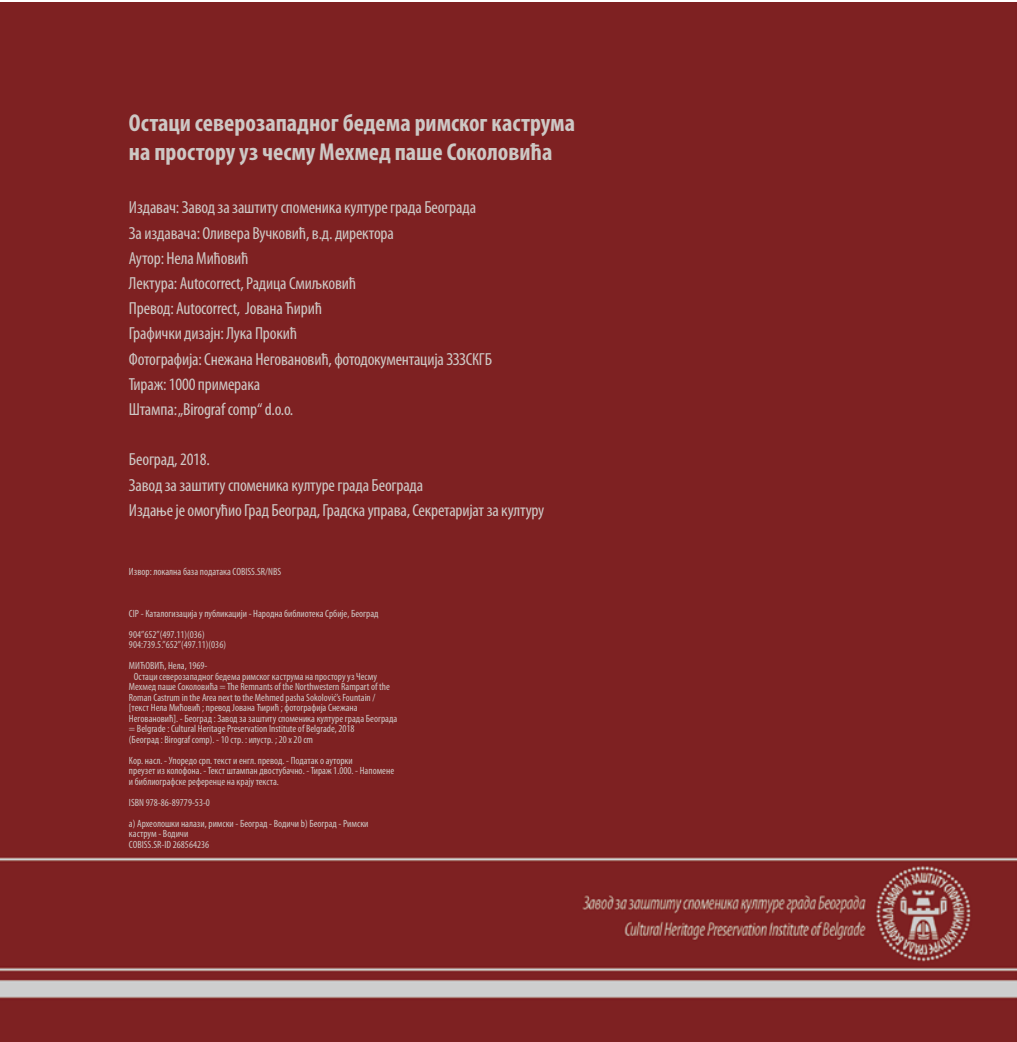
<style>
.page{position:relative;width:1017px;height:1042px;background:#fff}
.page>*{position:absolute;margin:0;border:0;box-sizing:border-box;transform-origin:0 0}
.t1{font:700 condensed 24.5px/29.4px "Myriad Pro";color:#cdc8c5}
.t2{font:condensed 17.5px/25.2px "Myriad Pro";letter-spacing:-.01em;color:#cdc8c5}
.t3{font:condensed 10.5px/10.5px "Myriad Pro";color:#cdc8c5}
</style>
<div class="page">
<div style="left:0;top:2px;width:1017px;height:1040px;background:#7e2122"></div>
<h1 class="t1" style="left:129px;top:108px;width:448px">Остаци северозападног бедема римског каструма на простору уз чесму Мехмед паше Соколовића</h1>
<p class="t2" style="left:129px;top:195px;width:365px">Издавач: Завод за заштиту споменика културе града Београда За издавача: Оливера Вучковић, в.д. директора<br>Аутор: Нела Мићовић<br>Лектура: Autocorrect, Радица Смиљковић<br>Превод: Autocorrect, Јована Ћирић<br>Графички дизајн: Лука Прокић<br>Фотографија: Снежана Неговановић, фотодокументација ЗЗЗСКГБ Тираж: 1000 примерака<br>Штампа: „Birograf comp“ d.o.o.</p>
<h2 class="t2" style="left:129px;top:447px;width:417px">Београд, 2018.<br>Завод за заштиту споменика културе града Београда<br>Издање је омогућио Град Београд, Градска управа, Секретаријат за културу</h2>
<p class="t3" style="left:129px;top:566px;width:154px">Извор: локална база података COBISS.SR/NBS</p>
<p class="t3" style="left:129px;top:603px;width:251px;line-height:21px">CIP - Каталогизација у публикацији - Народна библиотека Србије, Београд<br>904”652”(497.11)(036)</p>
<p class="t3" style="left:129px;top:634px;width:99px;line-height:21px">904:739.5.”652”(497.11)(036)<br>МИЋОВИЋ, Нела, 1969-</p>
<p class="t3" style="left:129px;top:671px;width:270px;text-indent:5px">Остаци северозападног бедема римског каструма на простору уз Чесму Мехмед паше Соколовића = The Remnants of the Northwestern Rampart of the Roman Castrum in the Area next to the Mehmed pasha Sokolović’s Fountain / [текст Нела Мићовић ; превод Јована Ћирић ; фотографија Снежана Неговановић]. - Београд : Завод за заштиту споменика културе града Београда = Belgrade : Cultural Heritage Preservation Institute of Belgrade, 2018<br>(Београд : Birograf comp). - 10 стр. : илустр. ; 20 x 20 cm</p>
<p class="t3" style="left:129px;top:755px;width:267px">Кор. насл. - Упоредо срп. текст и енгл. превод. - Податак о ауторки<br>преузет из колофона. - Текст штампан двостубачно. - Тираж 1.000. - Напомене и библиографске референце на крају текста.</p>
<p class="t3" style="left:129px;top:792px;width:241px;line-height:21px">ISBN 978-86-89779-53-0<br>a) Археолошки налази, римски - Београд - Водичи b) Београд - Римски</p>
<p class="t3" style="left:129px;top:828px;width:82px">каструм - Водичи<br>COBISS.SR-ID 268564236</p>
</div>
